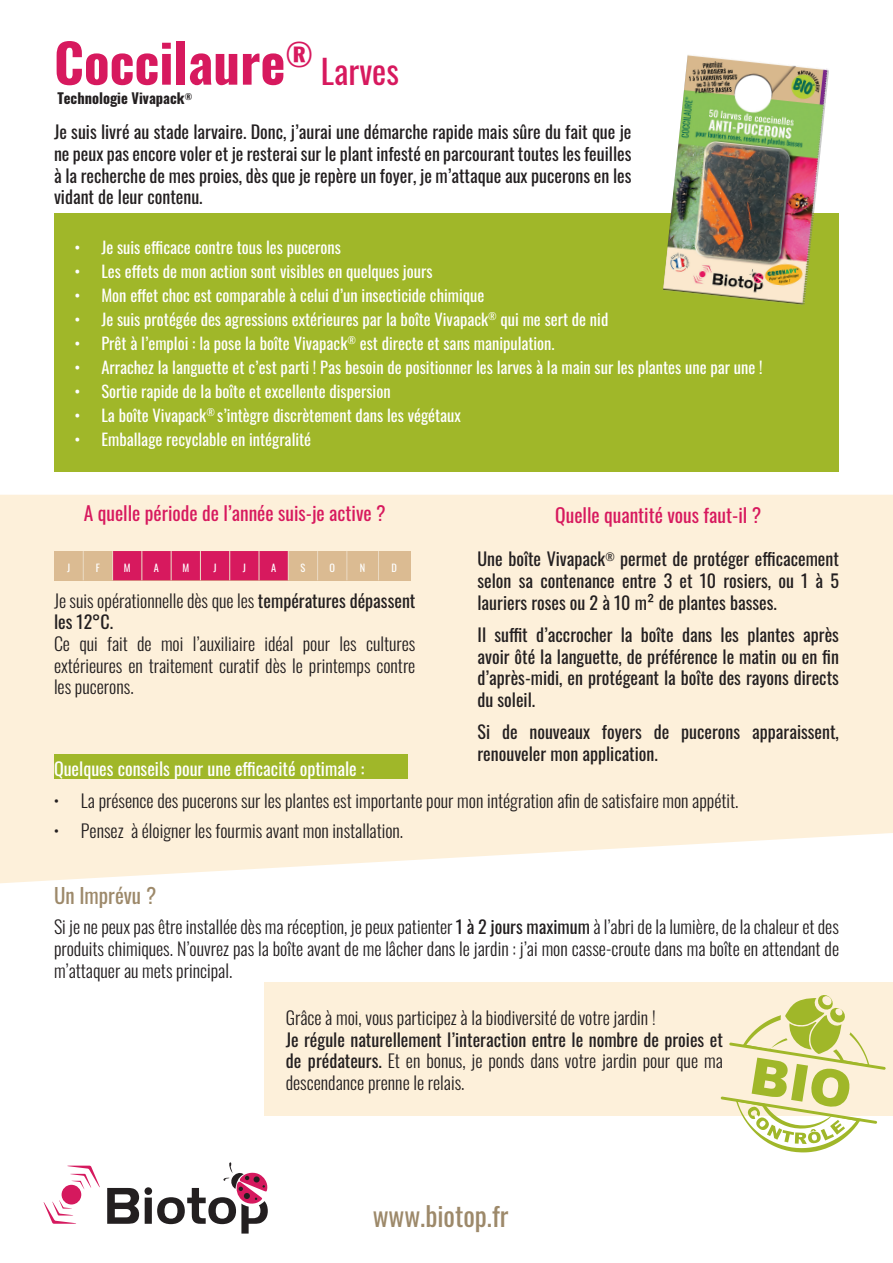
<style>
.page{position:relative;width:893px;height:1263px;background:#fff}
.page>*{position:absolute;margin:0;border:0;box-sizing:border-box;transform-origin:0 0}
.t1{font:700 53.1px "Oswald";color:#d7195e}
.t2{font:33.6px "Oswald";color:#d7195e}
.t3{font:27px "Oswald";color:#9d896a}
.t4{font:21px "Oswald";color:#9d896a}
.t5{font:19.5px "Oswald";color:#d7195e}
.t6{font:18px/21.6px "Oswald";color:#231f20;text-align:justify}
.t7{font:300 18px/21.6px "Oswald";color:#231f20;text-align:justify}
.t8{font:18px "Oswald";color:#fff}
.t9{font:16.5px "Oswald";color:#fff}
.t10{font:700 14.4px "Oswald";color:#231f20}
.t11{font:10.35px "Oswald";color:#fff}
.s1{font-weight:400}
.s2{font-weight:300}
</style>
<div class="page">
<div style="left:0;top:495px;width:893px;height:388px;background:#fdf0da"></div>
<div style="left:54px;top:551px;width:29px;height:29px;background:#dbbb92"></div>
<svg style="left:83px;top:551px;width:327px;height:29px;background:#d96878"></svg>
<div style="left:264px;top:982px;width:629px;height:133px;background:#fdf0da"></div>
<div style="left:54px;top:214px;width:785px;height:258px;background:#a0b729"></div>
<div style="left:54px;top:754px;width:353px;height:25px;background:#a0b729"></div>
<svg style="left:721px;top:995px;width:165px;height:157px"></svg>
<svg style="left:107px;top:1188px;width:32px;height:36px"></svg>
<svg style="left:44px;top:1200px;width:32px;height:24px"></svg>
<svg style="left:67px;top:1165px;width:33px;height:24px"></svg>
<div style="left:62px;top:1185px;width:19px;height:19px;background:#d5195e;border-radius:50%"></div>
<svg style="left:145px;top:1162px;width:123px;height:71px"></svg>
<img style="left:663px;top:55px;width:166px;height:250px">
<h1 class="t1" style="left:54px;top:35px;width:260px">Coccilaure<sup>®</sup></h1>
<p class="t10" style="left:58px;top:91px;width:136px">Technologie Vivapack<sup>®</sup></p>
<h2 class="t2" style="left:321px;top:41px;width:80px">Larves</h2>
<p class="t6" style="left:54px;top:120px;width:579px">Je suis livré au stade larvaire. Donc, j’aurai une démarche rapide mais sûre du fait que je ne peux pas encore voler et je resterai sur le plant infesté en parcourant toutes les feuilles à la recherche de mes proies, dès que je repère un foyer, je m’attaque aux pucerons en les vidant de leur contenu.</p>
<p class="t9" style="left:74px;top:232px;width:268px">• Je suis efficace contre tous les pucerons</p>
<p class="t9" style="left:74px;top:256px;width:360px">• Les effets de mon action sont visibles en quelques jours</p>
<p class="t9" style="left:74px;top:280px;width:411px">• Mon effet choc est comparable à celui d’un insecticide chimique</p>
<p class="t9" style="left:74px;top:304px;width:535px">• Je suis protégée des agressions extérieures par la boîte Vivapack<sup>®</sup> qui me sert de nid</p>
<p class="t9" style="left:74px;top:328px;width:482px">• Prêt à l’emploi : la pose la boîte Vivapack<sup>®</sup> est directe et sans manipulation.</p>
<p class="t9" style="left:74px;top:352px;width:690px">• Arrachez la languette et c’est parti ! Pas besoin de positionner les larves à la main sur les plantes une par une !</p>
<p class="t9" style="left:74px;top:376px;width:318px">• Sortie rapide de la boîte et excellente dispersion</p>
<p class="t9" style="left:74px;top:400px;width:388px">• La boîte Vivapack<sup>®</sup> s’intègre discrètement dans les végétaux</p>
<p class="t9" style="left:74px;top:424px;width:238px">• Emballage recyclable en intégralité</p>
<p class="t5" style="left:84px;top:496px;width:303px">A quelle période de l’année suis-je active ?</p>
<p class="t5" style="left:555px;top:498px;width:207px">Quelle quantité vous faut-il ?</p>
<p class="t6" style="left:477px;top:547px;width:363px">Une boîte Vivapack<sup>®</sup> permet de protéger efficacement selon sa contenance entre 3 et 10 rosiers, ou 1 à 5 lauriers roses ou 2 à 10 m² de plantes basses.</p>
<p class="t6" style="left:477px;top:622px;width:363px">Il suffit d’accrocher la boîte dans les plantes après avoir ôté la languette, de préférence le matin ou en fin d’après-midi, en protégeant la boîte des rayons directs du soleil.</p>
<p class="t6" style="left:477px;top:719px;width:363px">Si de nouveaux foyers de pucerons apparaissent, renouveler mon application.</p>
<p class="t7" style="left:54px;top:788px;width:686px">• La présence des pucerons sur les plantes est importante pour mon intégration afin de satisfaire mon appétit.</p>
<p class="t7" style="left:54px;top:818px;width:351px">• Pensez à éloigner les fourmis avant mon installation.</p>
<p class="t11" style="left:67px;top:558px;width:5px">J</p>
<p class="t11" style="left:96px;top:558px;width:6px">F</p>
<p class="t11" style="left:124px;top:558px;width:8px">M</p>
<p class="t11" style="left:154px;top:558px;width:7px">A</p>
<p class="t11" style="left:182px;top:558px;width:8px">M</p>
<p class="t11" style="left:214px;top:558px;width:5px">J</p>
<p class="t11" style="left:243px;top:558px;width:5px">J</p>
<p class="t11" style="left:271px;top:558px;width:7px">A</p>
<p class="t11" style="left:300px;top:558px;width:6px">S</p>
<p class="t11" style="left:329px;top:558px;width:7px">O</p>
<p class="t11" style="left:360px;top:558px;width:7px">N</p>
<p class="t11" style="left:392px;top:558px;width:7px">D</p>
<p class="t7" style="left:54px;top:588px;width:363px">Je suis opérationnelle dès que les <span class="s1">températures dépassent les 12°C.</span></p>
<p class="t7" style="left:54px;top:631px;width:363px">Ce qui fait de moi l’auxiliaire idéal pour les cultures extérieures en traitement curatif dès le printemps contre les pucerons.</p>
<p class="t8" style="left:54px;top:752px;width:312px">Quelques conseils pour une efficacité optimale :</p>
<p class="t4" style="left:54px;top:877px;width:104px">Un Imprévu ?</p>
<p class="t7" style="left:54px;top:914px;width:787px">Si je ne peux pas être installée dès ma réception, je peux patienter <span class="s1">1 à 2 jours maximum</span> à l’abri de la lumière, de la chaleur et des produits chimiques. N’ouvrez pas la boîte avant de me lâcher dans le jardin : j’ai mon casse-croute dans ma boîte en attendant de m’attaquer au mets principal.</p>
<p class="t7" style="left:286px;top:1005px;width:371px">Grâce à moi, vous participez à la biodiversité de votre jardin !</p>
<p class="t6" style="left:286px;top:1027px;width:439px">Je régule naturellement l’interaction entre le nombre de proies et de prédateurs. <span class="s2">Et en bonus, je ponds dans votre jardin pour que ma descendance prenne le relais.</span></p>
<h3 class="t3" style="left:373px;top:1192px;width:137px">www.biotop.fr</h3>
</div>
